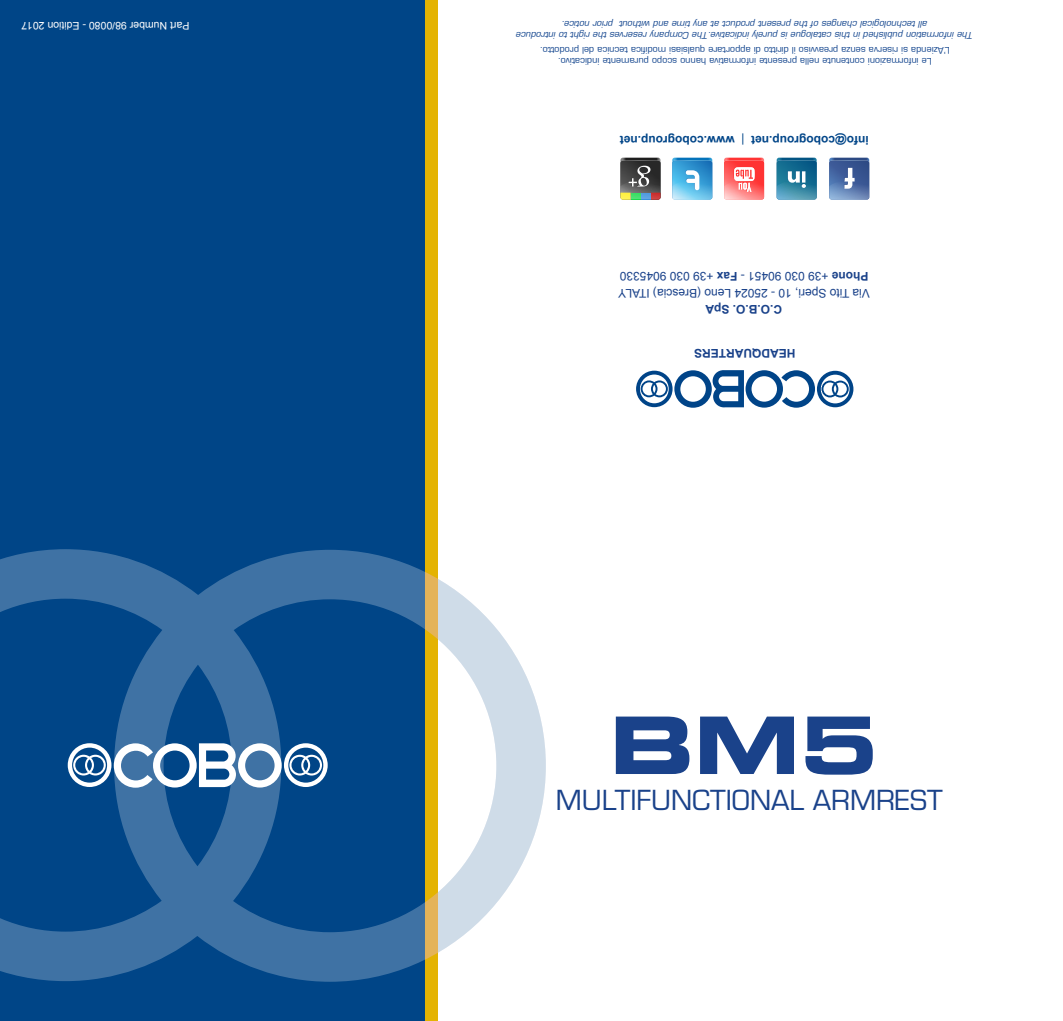
<style>
.page{position:relative;width:1063px;height:1021px;background:#fff}
.page>*{position:absolute;margin:0;border:0;box-sizing:border-box;transform-origin:0 0}
.t1{font:79.35px "Eurostile LT Std Bold Ex 2";color:#1a428a}
.t2{font:27px "Eurostile LT Std";color:#1a428a}
.t3{font:12px/16.5px "Arial";color:#1a428a}
.t4{font:700 12px "Arial";color:#004588}
.t5{font:700 12px "Arial";color:#1a428a}
.t6{font:12px "Arial";color:#004588}
.t7{font:10.5px "Arial";color:#fff}
.t8{font:italic 9px/10.8px "Eurostile LT Std";color:#0f428c;text-align:center}
.t9{font:9px/10.8px "Eurostile LT Std";color:#0f428c;text-align:center}
.s1{font-weight:700}
</style>
<div class="page">
<div style="left:0;top:0;width:425px;height:1020px;background:#004587"></div>
<svg style="left:0;top:549px;width:546px;height:432px"></svg>
<svg style="left:68px;top:743px;width:260px;height:44px"></svg>
<svg style="left:829px;top:158px;width:40px;height:42px;background:#5b78ab"></svg>
<svg style="left:777px;top:158px;width:40px;height:42px;background:#3b86a5"></svg>
<svg style="left:724px;top:158px;width:40px;height:42px;background:#ff7a7a"></svg>
<svg style="left:620px;top:158px;width:41px;height:42px;background:#5f625a"></svg>
<svg style="left:672px;top:158px;width:40px;height:42px;background:#5db2df"></svg>
<svg style="left:636px;top:370px;width:217px;height:38px"></svg>
<div style="left:425px;top:0;width:13px;height:1020px;background:#e4b302"></div>
<p class="t7" style="left:189px;top:32px;width:170px;rotate:-180deg">Part Number 98/0080 - Edition 2017</p>
<p class="t8" style="left:973px;top:41px;width:458px;rotate:-180deg">The information published in this catalogue is purely indicative.The Company reserves the right to introduce all technological changes of the present product at any time and without prior notice.</p>
<p class="t9" style="left:950px;top:66px;width:412px;rotate:-180deg">Le informazioni contenute nella presente informativa hanno scopo puramente indicativo.<br>L’Azienda si riserva senza preavviso il diritto di apportare qualsiasi modifica tecnica del prodotto.</p>
<h3 class="t4" style="left:735px;top:148px;width:116px;rotate:-180deg">www.cobogroup.net</h3>
<h3 class="t6" style="left:744px;top:148px;width:5px;rotate:-180deg">|</h3>
<h3 class="t4" style="left:869px;top:148px;width:119px;rotate:-180deg">info@cobogroup.net</h3>
<h3 class="t3" style="left:870px;top:301px;width:253px;rotate:-180deg">Via Tito Speri, 10 - 25024 Leno (Brescia) ITALY<br><span class="s1">Phone</span> +39 030 90451 - <span class="s1">Fax</span> +39 030 9045330</h3>
<h3 class="t5" style="left:782px;top:317px;width:78px;rotate:-180deg">C.O.B.O. SpA</h3>
<h3 class="t5" style="left:795px;top:361px;width:103px;rotate:-180deg">HEADQUARTERS</h3>
<h1 class="t1" style="left:610px;top:689px;width:270px">BM5</h1>
<h2 class="t2" style="left:556px;top:784px;width:388px">MULTIFUNCTIONAL ARMREST</h2>
</div>
